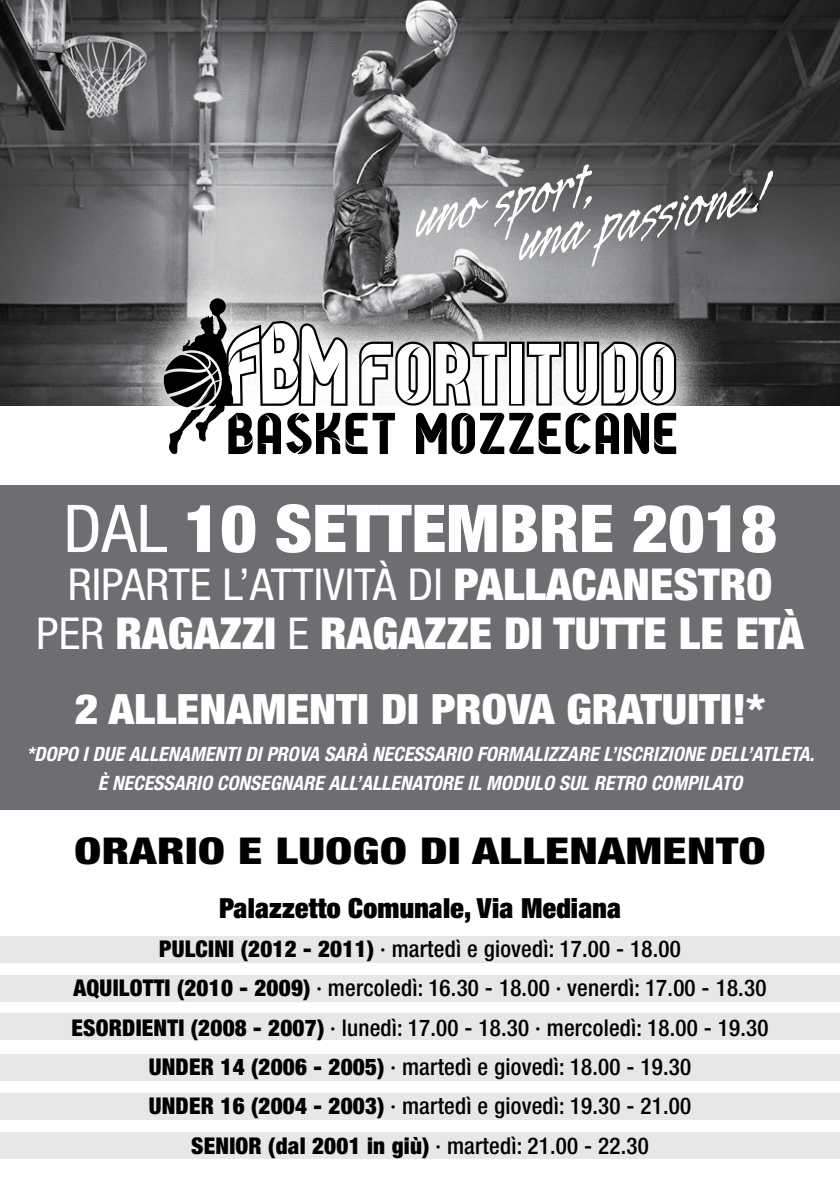
<style>
.page{position:relative;width:840px;height:1191px;background:#fff}
.page>*{position:absolute;margin:0;border:0;box-sizing:border-box;transform-origin:0 0}
.t1{font:900 condensed 66px "Helvetica Neue LT Std";color:#fff;scale:1.05 1}
.t2{font:900 condensed 44px/48.4px "Helvetica Neue LT Std";color:#fff;text-align:center;scale:1.05 1}
.t3{font:900 condensed 41.8px "Helvetica Neue LT Std";color:#fff;scale:1.09 1}
.t4{font:900 condensed 37px "Helvetica Neue LT Std";letter-spacing:.01em;color:#000;scale:1.3 1}
.t5{font:900 condensed 27.8px "Helvetica Neue LT Std";letter-spacing:.01em;color:#000}
.t6{font:500 condensed 23.2px/39.4px "Helvetica Neue LT Std";letter-spacing:.01em;color:#000;text-align:center}
.t7{font:italic 700 condensed 19.8px/28.6px "Helvetica Neue LT Std";color:#fff;text-align:center}
.s1{font-weight:400}
.s2{font-weight:900}
</style>
<div class="page">
<img style="left:0;top:0;width:839px;height:405px">
<svg style="left:115px;top:250px;width:610px;height:205px;background:#929395"></svg>
<svg style="left:163px;top:298px;width:512px;height:157px"></svg>
<div style="left:0;top:485px;width:839px;height:324px;background:#6d6e71"></div>
<div style="left:0;top:975px;width:839px;height:26px;background:#e6e7e8"></div>
<div style="left:0;top:936px;width:839px;height:26px;background:#e6e7e8"></div>
<div style="left:0;top:1054px;width:839px;height:26px;background:#e6e7e8"></div>
<div style="left:0;top:1013px;width:839px;height:27px;background:#e6e7e8"></div>
<div style="left:0;top:1093px;width:839px;height:26px;background:#e6e7e8"></div>
<div style="left:0;top:1132px;width:839px;height:26px;background:#e6e7e8"></div>
<svg style="left:415px;top:197px;width:73px;height:40px"></svg>
<svg style="left:494px;top:164px;width:278px;height:103px;background:#7c7d7e"></svg>
<h1 class="t1" style="left:63px;top:488px;width:681px"><span class="s1">DAL</span> 10 SETTEMBRE 2018</h1>
<h2 class="t2" style="left:36px;top:560px;width:731px"><span class="s1">RIPARTE L’ATTIVITÀ DI</span> PALLACANESTRO<br><span class="s1">PER</span> RAGAZZI <span class="s1">E</span> RAGAZZE DI TUTTE LE ETÀ</h2>
<h3 class="t3" style="left:75px;top:683px;width:634px">2 ALLENAMENTI DI PROVA GRATUITI!*</h3>
<p class="t7" style="left:26px;top:740px;width:789px">*DOPO I DUE ALLENAMENTI DI PROVA SARÀ NECESSARIO FORMALIZZARE L’ISCRIZIONE DELL’ATLETA.<br>È NECESSARIO CONSEGNARE ALL’ALLENATORE IL MODULO SUL RETRO COMPILATO</p>
<h3 class="t4" style="left:74px;top:828px;width:532px">ORARIO E LUOGO DI ALLENAMENTO</h3>
<p class="t5" style="left:219px;top:890px;width:403px">Palazzetto Comunale, Via Mediana</p>
<p class="t6" style="left:71px;top:928px;width:698px"><span class="s2">PULCINI (2012 - 2011)</span> · martedì e giovedì: 17.00 - 18.00<br><span class="s2">AQUILOTTI (2010 - 2009)</span> · mercoledì: 16.30 - 18.00 · venerdì: 17.00 - 18.30<br><span class="s2">ESORDIENTI (2008 - 2007)</span> · lunedì: 17.00 - 18.30 · mercoledì: 18.00 - 19.30<br><span class="s2">UNDER 14 (2006 - 2005)</span> · martedì e giovedì: 18.00 - 19.30<br><span class="s2">UNDER 16 (2004 - 2003)</span> · martedì e giovedì: 19.30 - 21.00<br><span class="s2">SENIOR (dal 2001 in giù)</span> · martedì: 21.00 - 22.30</p>
</div>
